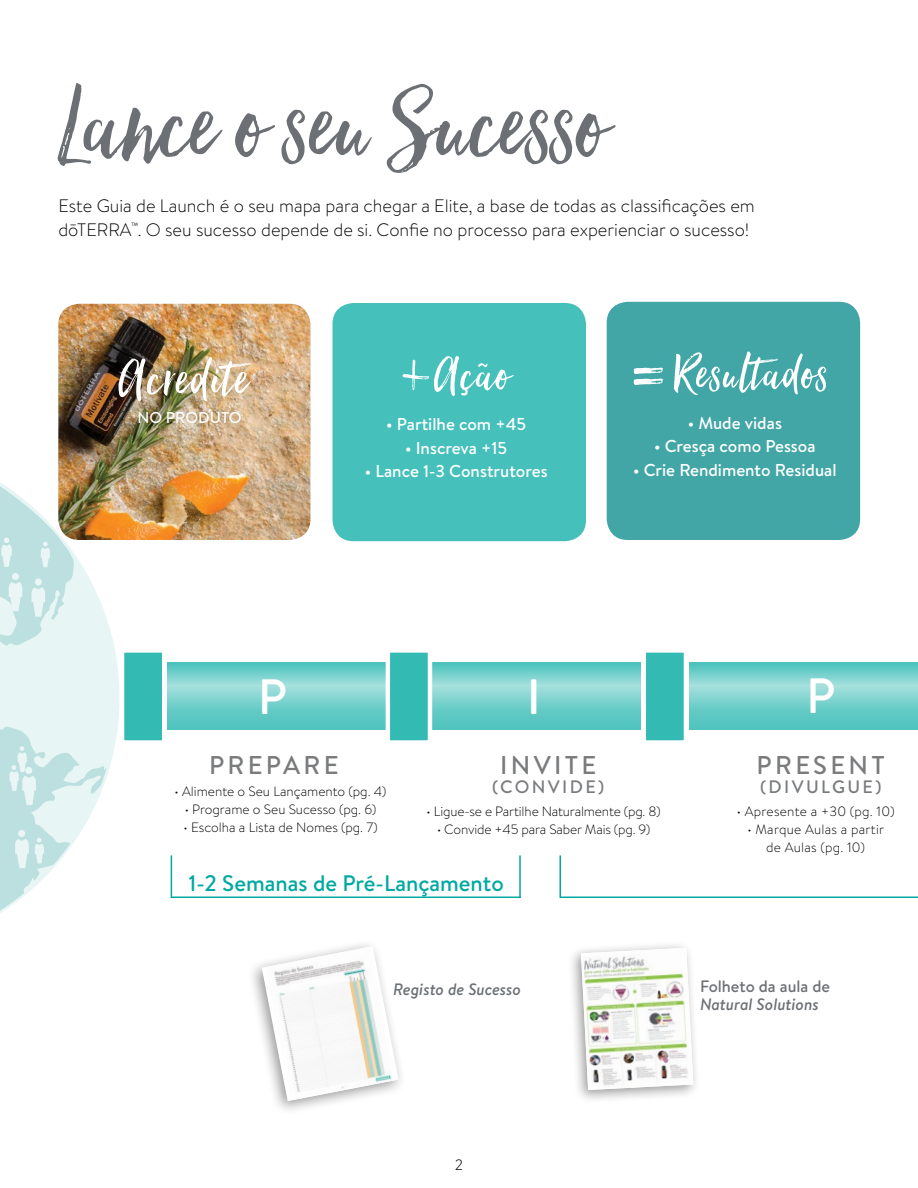
<style>
.page{position:relative;width:918px;height:1188px;background:#fff}
.page>*{position:absolute;margin:0;border:0;box-sizing:border-box;transform-origin:0 0}
.t1{font:132px "Hello Beautiful";color:#6c7074}
.t2{font:65.4px "Hello Beautiful";letter-spacing:.025em;color:#fff}
.t3{font:60.75px "Hello Beautiful";letter-spacing:.025em;color:#fff}
.t4{font:500 49.5px "Brandon Text";color:#fff}
.t5{font:500 25.65px "Brandon Text";letter-spacing:.13em;color:#797b7d}
.t6{font:500 22.5px "Brandon Text";color:#00a9a1}
.t7{font:300 18px/24px "Brandon Text";color:#000}
.t8{font:500 18px "Brandon Text";letter-spacing:.13em;color:#797b7d}
.t9{font:500 17.25px "Brandon Text";color:#fff}
.t10{font:italic 500 16.5px "Brandon Text";color:#6c7074}
.t11{font:500 16.5px "Brandon Text";color:#6c7074}
.t12{font:500 15.75px "Brandon Text";color:#fff}
.t13{font:300 15px "Gotham Narrow";color:#000}
.t14{font:300 13.5px "Brandon Text";color:#000}
.t15{font:300 13.5px/18px "Brandon Text";letter-spacing:.02em;color:#000;text-align:center}
.s1{font-size:109.35px}
</style>
<div class="page">
<img style="left:58px;top:304px;width:252px;height:236px">
<img style="left:0;top:440px;width:119px;height:335px">
<svg style="left:0;top:712px;width:107px;height:201px"></svg>
<svg style="left:0;top:480px;width:75px;height:166px;background:#cee2df"></svg>
<svg style="left:167px;top:663px;width:219px;height:67px;background:#73cfca"></svg>
<svg style="left:432px;top:663px;width:209px;height:67px;background:#73cfcb"></svg>
<svg style="left:689px;top:663px;width:229px;height:67px;background:#73cfca"></svg>
<hr style="left:171px;top:897px;width:350px;height:1px;background:#00a8a2">
<hr style="left:171px;top:855px;width:1px;height:43px;background:#00a8a2">
<hr style="left:560px;top:855px;width:1px;height:43px;background:#00a8a2">
<hr style="left:519px;top:855px;width:2px;height:43px;background:#00a8a2">
<hr style="left:561px;top:897px;width:357px;height:1px;background:#00a8a2">
<div style="left:120px;top:648px;width:46px;height:97px;background:#33bab3;border:4px solid #fff"></div>
<div style="left:386px;top:648px;width:46px;height:97px;background:#33bab3;border:4px solid #fff"></div>
<div style="left:642px;top:648px;width:46px;height:97px;background:#33bab3;border:4px solid #fff"></div>
<div style="left:333px;top:303px;width:253px;height:238px;background:#45c0bb;border-radius:21px"></div>
<div style="left:607px;top:302px;width:253px;height:238px;background:#43a6a6;border-radius:21px"></div>
<div style="left:247px;top:939px;width:159px;height:177px;background:#000;opacity:.4"></div>
<svg style="left:262px;top:946px;width:137px;height:155px"></svg>
<img style="left:266px;top:947px;width:130px;height:153px">
<div style="left:567px;top:940px;width:134px;height:164px;background:#000;opacity:.4"></div>
<img style="left:581px;top:948px;width:112px;height:142px">
<h1 class="t1" style="left:56px;top:50px;width:552px">Lance o seu Sucesso</h1>
<h3 class="t7" style="left:58px;top:193px;width:698px">Este Guia de Launch é o seu mapa para chegar a Elite, a base de todas as classificações em dōTERRA<sup>™</sup>. O seu sucesso depende de si. Confie no processo para experienciar o sucesso!</h3>
<h2 class="t2" style="left:118px;top:342px;width:133px">Acredite</h2>
<h3 class="t3" style="left:400px;top:339px;width:429px"><span class="s1">+</span> Ação <span class="s1">=</span>Resultados</h3>
<p class="t9" style="left:386px;top:413px;width:142px">• Partilhe com +45</p>
<p class="t9" style="left:405px;top:436px;width:104px">• Inscreva +15</p>
<p class="t9" style="left:365px;top:459px;width:184px">• Lance 1-3 Construtores</p>
<p class="t12" style="left:137px;top:406px;width:106px">NO PRODUTO</p>
<p class="t9" style="left:688px;top:411px;width:96px">• Mude vidas</p>
<p class="t9" style="left:654px;top:435px;width:163px">• Cresça como Pessoa</p>
<p class="t9" style="left:633px;top:458px;width:205px">• Crie Rendimento Residual</p>
<h3 class="t4" style="left:258px;top:663px;width:31px">P</h3>
<h3 class="t4" style="left:527px;top:663px;width:16px">I</h3>
<h3 class="t4" style="left:806px;top:662px;width:31px">P</h3>
<h3 class="t5" style="left:209px;top:747px;width:131px">PREPARE</h3>
<p class="t14" style="left:175px;top:782px;width:213px">• Alimente o Seu Lançamento (pg. 4)</p>
<p class="t14" style="left:185px;top:800px;width:193px">• Programe o Seu Sucesso (pg. 6)</p>
<p class="t14" style="left:184px;top:818px;width:196px">• Escolha a Lista de Nomes (pg. 7)</p>
<h3 class="t5" style="left:500px;top:747px;width:98px">INVITE</h3>
<h3 class="t8" style="left:492px;top:775px;width:113px">(CONVIDE)</h3>
<p class="t14" style="left:427px;top:802px;width:236px">• Ligue-se e Partilhe Naturalmente (pg. 8)</p>
<p class="t14" style="left:437px;top:820px;width:215px">• Convide +45 para Saber Mais (pg. 9)</p>
<h3 class="t6" style="left:188px;top:867px;width:317px">1-2 Semanas de Pré-Lançamento</h3>
<h3 class="t5" style="left:757px;top:747px;width:130px">PRESENT</h3>
<h3 class="t8" style="left:760px;top:775px;width:123px">(DIVULGUE)</h3>
<p class="t15" style="left:737px;top:802px;width:159px">• Apresente a +30 (pg. 10)</p>
<p class="t15" style="left:747px;top:820px;width:138px">• Marque Aulas a partir de Aulas (pg. 10)</p>
<p class="t10" style="left:393px;top:978px;width:129px">Registo de Sucesso</p>
<p class="t11" style="left:700px;top:975px;width:132px">Folheto da aula de</p>
<p class="t10" style="left:700px;top:993px;width:120px">Natural Solutions</p>
<p class="t13" style="left:455px;top:1155px;width:9px">2</p>
</div>
